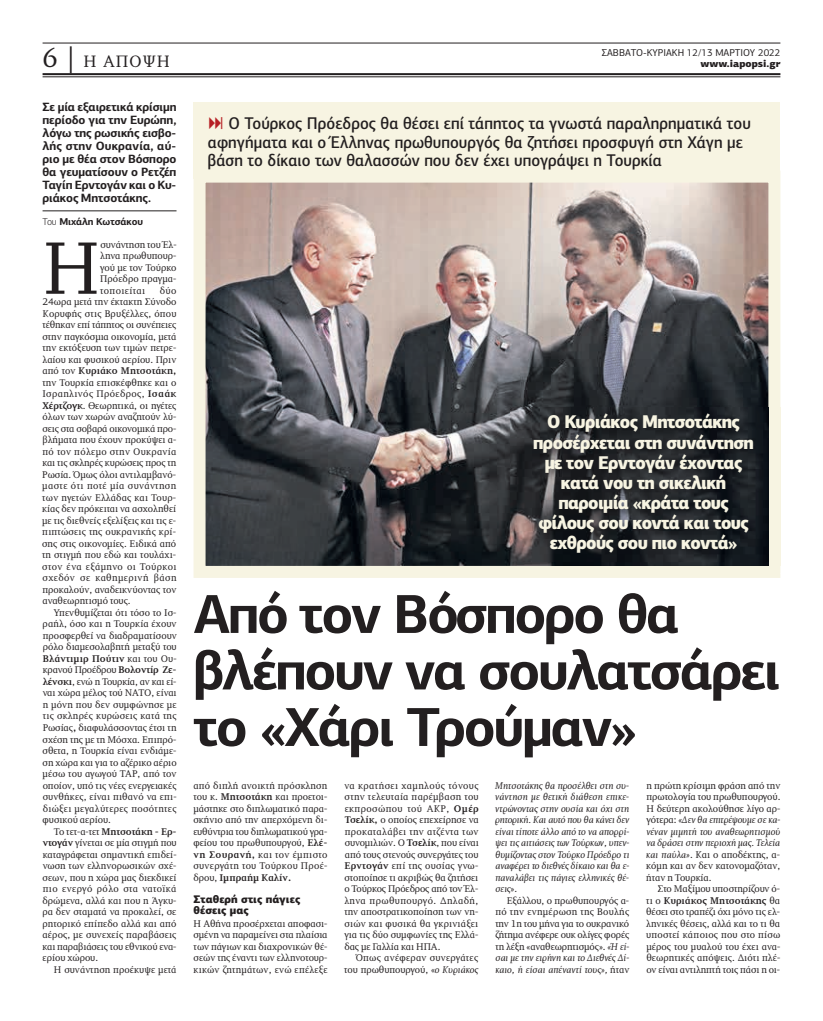
<style>
.page{position:relative;width:823px;height:1021px;background:#fff}
.page>*{position:absolute;margin:0;border:0;box-sizing:border-box;transform-origin:0 0}
.t1{font:76.3px "PF Diplomat";color:#231f20}
.t2{font:700 55px/56.5px "PF Centro Sans Pro";letter-spacing:-.04em;color:#231f20}
.t3{font:900 18.4px/20px "PF Centro Sans Pro";letter-spacing:-.04em;color:#f7f4e2;text-align:center;scale:.92 1}
.t4{font:500 17px/18.5px "PF Centro Sans Pro";color:#231f20;scale:.94 1}
.t5{font:17px "PF Diplomat";letter-spacing:.05em;color:#231f20}
.t6{font:700 12px/13px "PF Centro Sans Pro";letter-spacing:-.01em;color:#231f20;text-align:justify}
.t7{font:900 11px/11.5px "PF Centro Sans Pro";color:#231f20}
.t8{font:10px/11.5px "PF Diplomat";color:#231f20;text-align:justify}
.t9{font:italic 10px/11.5px "PF Diplomat";letter-spacing:-.005em;color:#231f20;text-align:justify}
.t10{font:10px/11.5px "PF Diplomat";letter-spacing:.02em;color:#231f20;text-align:right}
.t11{font:10px "PF Centro Sans Pro";color:#231f20}
.t12{font:700 10px "PF Centro Sans Pro";letter-spacing:-.01em;color:#231f20}
.t13{font:900 10px "PF Centro Sans Pro";color:#231f20}
.s1{font-size:27px}
.s2{font-weight:300}
.s3{font-weight:700}
.s4{color:#b62024}
.s5{font-style:italic}
.s6{font-style:normal}
</style>
<div class="page">
<hr style="left:43px;top:211px;width:133px;height:1px;background:#231f20">
<hr style="left:43px;top:43px;width:737px;height:1px;background:#231f20">
<hr style="left:43px;top:73px;width:737px;height:2px;background:#231f20">
<hr style="left:43px;top:76px;width:737px;height:1px;background:#231f20">
<div style="left:193px;top:102px;width:587px;height:77px;background:#f7f4e2"></div>
<img style="left:206px;top:184px;width:561px;height:381px">
<div style="left:193px;top:171px;width:587px;height:407px;border:12px solid #f7f4e2"></div>
<img style="left:510px;top:407px;width:271px;height:166px">
<h3 class="t5" style="left:43px;top:55px;width:129px"><span class="s1">6 |</span> Η ΑΠΟΨΗ</h3>
<p class="t6" style="left:42px;top:102px;width:135px">Σε μία εξαιρετικά κρίσιμη περίοδο για την Ευρώπη, λόγω της ρωσικής εισβο&shy;λής στην Ουκρανία, αύ&shy;ριο με θέα στον Βόσπορο θα γευματίσουν ο Ρετζέπ Ταγίπ Ερντογάν και ο Κυ&shy;ριάκος Μητσοτάκης.</p>
<p class="t12" style="left:43px;top:218px;width:102px"><span class="s2">Του</span> Μιχάλη Κωτσάκου</p>
<h1 class="t1" style="left:43px;top:238px;width:59px">H</h1>
<p class="t8" style="left:100px;top:239px;width:78px">συνάντηση του Έλ&shy;ληνα πρωθυπουρ&shy;γού με τον Τούρκο Πρόεδρο πραγμα&shy;τοποιείται</p>
<p class="t8" style="left:42px;top:285px;width:136px;text-indent:118px">δύο 24ωρα μετά την έκτακτη Σύνοδο Κορυφής στις Βρυξέλλες, όπου τέθηκαν επί τάπητος οι συνέπειες στην παγκόσμια οικονομία, μετά την εκτόξευση των τιμών πετρε&shy;λαίου και φυσικού αερίου. Πριν από τον <span class="s3">Κυριάκο Μητσοτάκη, </span>την Τουρκία επισκέφθηκε και ο Ισραηλινός Πρόεδρος, <span class="s3">Ισαάκ Χέρτζογκ</span>. Θεωρητικά, οι ηγέτες όλων των χωρών αναζητούν λύ&shy;σεις στα σοβαρά οικονομικά προ&shy;βλήματα που έχουν προκύψει α&shy;πό τον πόλεμο στην Ουκρανία και τις σκληρές κυρώσεις προς τη Ρωσία. Όμως όλοι αντιλαμβανό&shy;μαστε ότι ποτέ μία συνάντηση των ηγετών Ελλάδας και Τουρ&shy;κίας δεν πρόκειται να ασχοληθεί με τις διεθνείς εξελίξεις και τις ε&shy;πιπτώσεις της ουκρανικής κρί&shy;σης στις οικονομίες. Ειδικά από τη στιγμή που εδώ και τουλάχι&shy;στον ένα εξάμηνο οι Τούρκοι σχεδόν σε καθημερινή βάση προκαλούν, αναδεικνύοντας τον αναθεωρητισμό τους.</p>
<p class="t8" style="left:42px;top:607px;width:136px;text-indent:11px">Υπενθυμίζεται ότι τόσο το Ισ&shy;ραήλ, όσο και η Τουρκία έχουν προσφερθεί να διαδραματίσουν ρόλο διαμεσολαβητή μεταξύ του <span class="s3">Βλάντιμιρ Πούτιν</span> και του Ου&shy;κρανού Προέδρου <span class="s3">Βολοντίρ Ζε&shy;λένσκι</span>, ενώ η Τουρκία, αν και εί&shy;ναι χώρα μέλος τού ΝΑΤΟ, είναι η μόνη που δεν συμφώνησε με τις σκληρές κυρώσεις κατά της Ρωσίας<span class="s3">,</span> διαφυλάσσοντας έτσι τη σχέση της με τη Μόσχα. Επιπρό&shy;σθετα, η Τουρκία είναι ενδιάμε&shy;ση χώρα και για το αζέρικο αέριο μέσω του αγωγού ΤΑΡ, από τον οποίον, υπό τις νέες ενεργειακές συνθήκες, είναι πιθανό να επι&shy;διώξει μεγαλύτερες ποσότητες φυσικού αερίου.</p>
<p class="t8" style="left:42px;top:826px;width:136px;text-indent:11px">Το τετ-α-τετ <span class="s3">Μητσοτάκη - Ερ&shy;ντογάν</span> γίνεται σε μία στιγμή που καταγράφεται σημαντική επιδεί&shy;νωση των ελληνορωσικών σχέ&shy;σεων, που η χώρα μας διεκδικεί πιο ενεργό ρόλο στα νατοϊκά δρώμενα, αλλά και που η Άγκυ&shy;ρα δεν σταματά να προκαλεί, σε ρητορικό επίπεδο αλλά και από αέρος, με συνεχείς παραβάσεις και παραβιάσεις του εθνικού ενα&shy;ερίου χώρου.</p>
<p class="t8" style="left:54px;top:964px;width:124px">Η συνάντηση προέκυψε μετά</p>
<p class="t11" style="left:601px;top:50px;width:180px">ΣΑΒΒΑΤΟ-ΚΥΡΙΑΚΗ 12/13 ΜΑΡΤΙΟΥ 2022</p>
<p class="t13" style="left:700px;top:61px;width:81px">www.iapopsi.gr</p>
<h3 class="t4" style="left:208px;top:116px;width:579px"><span class="s4">•</span> Ο Τούρκος Πρόεδρος θα θέσει επί τάπητος τα γνωστά παραληρηματικά του αφηγήματα και ο Έλληνας πρωθυπουργός θα ζητήσει προσφυγή στη Χάγη με βάση το δίκαιο των θαλασσών που δεν έχει υπογράψει η Τουρκία</h3>
<h3 class="t3" style="left:533px;top:414px;width:241px">Ο Κυριάκος Μητσοτάκης προσέρχεται στη συνάντηση με τον Ερντογάν έχοντας κατά νου τη σικελική παροιμία «κράτα τους φίλους σου κοντά και τους εχθρούς σου πιο κοντά»</h3>
<h2 class="t2" style="left:193px;top:591px;width:588px">Από τον Βόσπορο θα βλέπουν να σουλατσάρει το «Χάρι Τρούμαν»</h2>
<p class="t8" style="left:193px;top:780px;width:135px">από διπλή ανοικτή πρόσκληση του κ. <span class="s3">Μητσοτάκη</span> και προετοι&shy;μάστηκε στο διπλωματικό παρα&shy;σκήνιο από την απερχόμενη δι&shy;ευθύντρια του διπλωματικού γρα&shy;φείου του πρωθυπουργού, <span class="s3">Ελέ&shy;νη Σουρανή,</span> και τον έμπιστο συνεργάτη του Τούρκου Προέ&shy;δρου, <span class="s3">Ιμπραήμ Καλίν.</span></p>
<p class="t7" style="left:193px;top:894px;width:108px">Σταθερή στις πάγιες θέσεις μας</p>
<p class="t8" style="left:193px;top:918px;width:135px">Η Αθήνα προσέρχεται αποφασι&shy;σμένη να παραμείνει στα πλαίσια των πάγιων και διαχρονικών θέ&shy;σεών της έναντι των ελληνοτουρ&shy;κικών ζητημάτων, ενώ επέλεξε</p>
<p class="t8" style="left:344px;top:780px;width:136px">να κρατήσει χαμηλούς τόνους στην τελευταία παρέμβαση του εκπροσώπου τού ΑΚΡ, <span class="s3">Ομέρ Τσελίκ,</span> ο οποίος επεχείρησε να προκαταλάβει την ατζέντα των συνομιλιών. Ο <span class="s3">Τσελίκ</span>, που είναι από τους στενούς συνεργάτες του <span class="s3">Ερντογάν</span> επί της ουσίας γνω&shy;στοποίησε τι ακριβώς θα ζητήσει ο Τούρκος Πρόεδρος από τον Έλ&shy;ληνα πρωθυπουργό. Δηλαδή, την αποστρατικοποίηση των νη&shy;σιών και φυσικά θα γκρινιάξει για τις δύο συμφωνίες της Ελλά&shy;δας με Γαλλία και ΗΠΑ.</p>
<p class="t10" style="left:344px;top:952px;width:135px">Όπως ανέφεραν συνεργάτες του πρωθυπουργού, «<span class="s5">ο Κυριάκος</span></p>
<p class="t9" style="left:495px;top:780px;width:136px">Μητσοτάκης θα προσέλθει στη συ&shy;νάντηση με θετική διάθεση επικε&shy;ντρώνοντας στην ουσία και όχι στη ρητορική. Και αυτό που θα κάνει δεν είναι τίποτε άλλο από το να απορρί&shy;ψει τις αιτιάσεις των Τούρκων, υπεν&shy;θυμίζοντας στον Τούρκο Πρόεδρο τι αναφέρει το διεθνές δίκαιο και θα ε&shy;παναλάβει τις πάγιες ελληνικές θέ&shy;σεις<span class="s6">».</span></p>
<p class="t8" style="left:495px;top:895px;width:135px;text-indent:11px">Εξάλλου, ο πρωθυπουργός α&shy;πό την ενημέρωση της Βουλής την 1η του μήνα για το ουκρανικό ζήτημα ανέφερε ουκ ολίγες φορές τη λέξη «αναθεωρητισμός». <span class="s5">«Ή εί&shy;σαι με την ειρήνη και το Διεθνές Δί&shy;καιο, ή είσαι απέναντί τους»,</span> ήταν</p>
<p class="t8" style="left:646px;top:780px;width:135px">η πρώτη κρίσιμη φράση από την πρωτολογία του πρωθυπουργού.<br>Η δεύτερη ακολούθησε λίγο αρ&shy;γότερα: <span class="s5">«Δεν θα επιτρέψουμε σε κα&shy;νέναν μιμητή του αναθεωρητισμού να δράσει στην περιοχή μας. Τελεία και παύλα»</span>. Και ο αποδέκτης, α&shy;κόμη και αν δεν κατονομαζόταν, ήταν η Τουρκία.</p>
<p class="t8" style="left:645px;top:883px;width:136px;text-indent:11px">Στο Μαξίμου υποστηρίζουν ό&shy;τι ο <span class="s3">Κυριάκος Μητσοτάκης</span> θα θέσει στο τραπέζι όχι μόνο τις ελ&shy;ληνικές θέσεις, αλλά και το τι θα υποστεί κάποιος που στο πίσω μέρος του μυαλού του έχει ανα&shy;θεωρητικές απόψεις. Διότι πλέ&shy;ον είναι αντιληπτή τοις πάσι η οι-</p>
</div>
